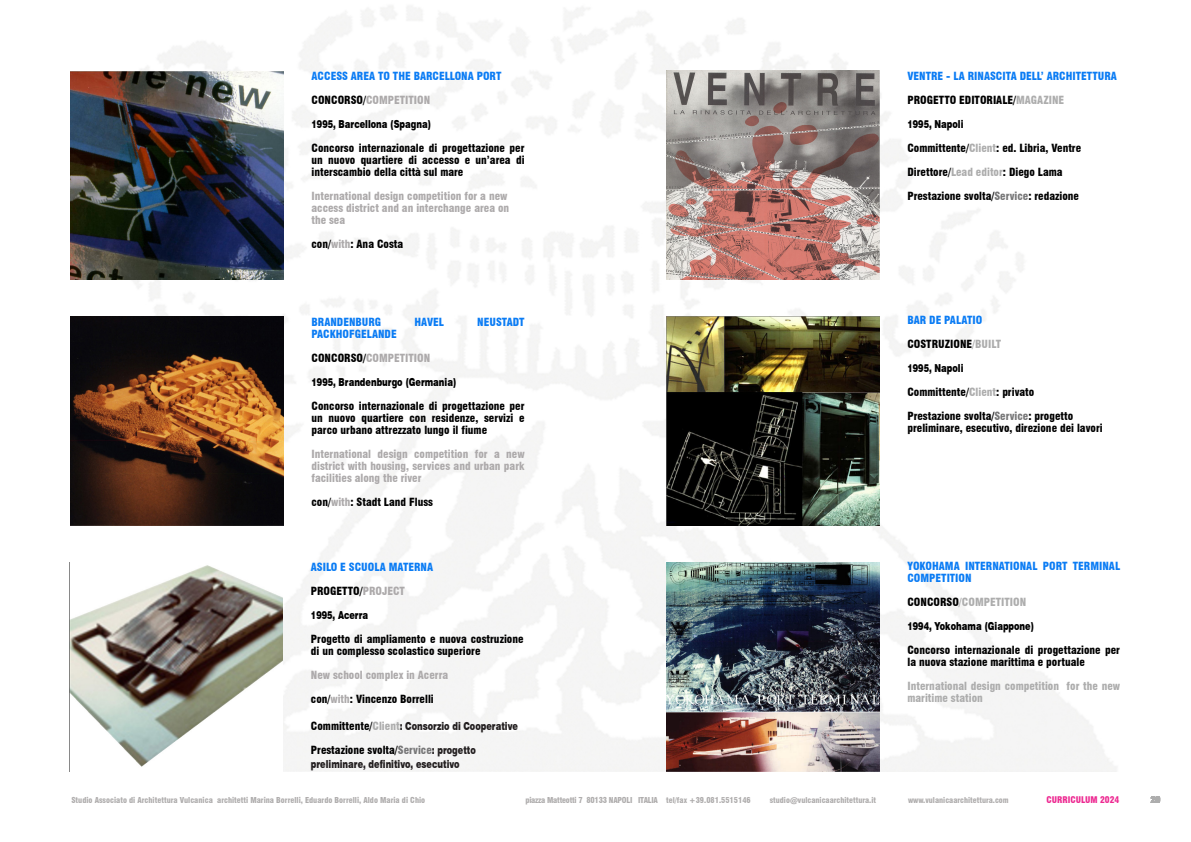
<style>
.page{position:relative;width:1191px;height:842px;background:#fff}
.page>*{position:absolute;margin:0;border:0;box-sizing:border-box;transform-origin:0 0}
.t1{font:900 condensed 11px/12px "Swiss 721 BT";color:#000}
.t2{font:900 condensed 11px/12px "Swiss 721 BT";color:#adaaab}
.t3{font:900 condensed 11px/12px "Swiss 721 BT";color:#0b7cf4}
.t4{font:900 11px/14.4px "Swiss 721 BT";color:#231f20;scale:.75 1}
.t5{font:900 11px "Swiss 721 BT";color:#000;scale:.75 1}
.t6{font:900 condensed 11px/12px "Swiss 721 BT";color:#adadad}
.t7{font:900 condensed 9px "Swiss 721 BT";color:#ed2991}
.t8{font:900 condensed 9px "Swiss 721 BT";color:#adadad}
.t9{font:900 condensed 8px "Swiss 721 BT";color:#afadad}
.t10{font:900 condensed 8px "Swiss 721 BT";letter-spacing:-.025em;color:#afadad}
.t11{font:900 condensed 7.9px "Swiss 721 BT";color:#afadad}
.s1{color:#000}
.s2{color:#adaaab}
.s3{font-stretch:condensed;color:#000}
.s4{font-stretch:condensed;color:#adadad}
.s5{font-stretch:condensed;color:#777778}
.s6{color:#adadad}
.s7{color:#777778}
.s8{font-size:7.9px}
</style>
<div class="page">
<img style="left:70px;top:6px;width:1046px;height:765px">
<img style="left:71px;top:72px;width:213px;height:208px">
<img style="left:71px;top:317px;width:213px;height:208px">
<img style="left:70px;top:563px;width:212px;height:208px">
<img style="left:666px;top:316px;width:213px;height:210px">
<img style="left:666px;top:563px;width:213px;height:208px">
<img style="left:666px;top:71px;width:213px;height:209px">
<p class="t3" style="left:311px;top:70px;width:191px">ACCESS AREA TO THE BARCELLONA PORT</p>
<p class="t2" style="left:311px;top:94px;width:120px"><span class="s1">CONCORSO/</span>COMPETITION</p>
<p class="t5" style="left:311px;top:117px;width:161px">1995, Barcellona (Spagna)</p>
<p class="t1" style="left:311px;top:142px;width:215px;text-align:justify">Concorso internazionale di progettazione per un nuovo quartiere di accesso e un’area di interscambio della città sul mare</p>
<p class="t2" style="left:311px;top:190px;width:199px">International design competition for a new access district and an interchange area on the sea</p>
<p class="t1" style="left:311px;top:238px;width:93px">con/<span class="s2">with</span>: Ana Costa</p>
<p class="t3" style="left:311px;top:316px;width:71px">BRANDENBURG</p>
<p class="t3" style="left:414px;top:316px;width:31px">HAVEL</p>
<p class="t3" style="left:477px;top:316px;width:49px">NEUSTADT</p>
<p class="t3" style="left:311px;top:328px;width:87px">PACKHOFGELANDE</p>
<p class="t2" style="left:311px;top:352px;width:120px"><span class="s1">CONCORSO/</span>COMPETITION</p>
<p class="t5" style="left:311px;top:375px;width:195px">1995, Brandenburgo (Germania)</p>
<p class="t1" style="left:311px;top:400px;width:215px;text-align:justify">Concorso internazionale di progettazione per un nuovo quartiere con residenze, servizi e parco urbano attrezzato lungo il fiume</p>
<p class="t2" style="left:311px;top:448px;width:214px;text-align:justify">International design competition for a new district with housing, services and urban park facilities along the river</p>
<p class="t1" style="left:311px;top:496px;width:123px">con/<span class="s2">with</span>: Stadt Land Fluss</p>
<p class="t3" style="left:311px;top:561px;width:124px">ASILO E SCUOLA MATERNA</p>
<p class="t1" style="left:311px;top:585px;width:96px">PROGETTO/<span class="s2">PROJECT</span></p>
<p class="t5" style="left:311px;top:608px;width:78px">1995, Acerra</p>
<p class="t1" style="left:311px;top:633px;width:214px">Progetto di ampliamento e nuova costruzione di un complesso scolastico superiore</p>
<p class="t2" style="left:311px;top:669px;width:139px">New school complex in Acerra</p>
<p class="t1" style="left:311px;top:693px;width:124px">con/<span class="s2">with</span>: Vincenzo Borrelli</p>
<p class="t4" style="left:311px;top:718px;width:277px"><span class="s3">Committente/</span><span class="s4">Client</span>: Consorzio di Cooperative</p>
<p class="t4" style="left:311px;top:742px;width:221px"><span class="s3">Prestazione svolta/</span><span class="s5">Service</span>: progetto preliminare, definitivo, esecutivo</p>
<p class="t3" style="left:907px;top:70px;width:211px">VENTRE - LA RINASCITA DELL’ ARCHITETTURA</p>
<p class="t1" style="left:907px;top:94px;width:158px">PROGETTO EDITORIALE/<span class="s6">MAGAZINE</span></p>
<p class="t5" style="left:907px;top:117px;width:76px">1995, Napoli</p>
<p class="t1" style="left:907px;top:142px;width:175px">Committente/<span class="s6">Client</span>: ed. Libria, Ventre</p>
<p class="t1" style="left:907px;top:166px;width:157px">Direttore/<span class="s6">Lead editor</span>: Diego Lama</p>
<p class="t1" style="left:907px;top:190px;width:173px">Prestazione svolta/<span class="s7">Service</span>: redazione</p>
<p class="t3" style="left:907px;top:314px;width:76px">BAR DE PALATIO</p>
<p class="t1" style="left:907px;top:338px;width:95px">COSTRUZIONE<span class="s6">/BUILT</span></p>
<p class="t5" style="left:907px;top:362px;width:76px">1995, Napoli</p>
<p class="t1" style="left:907px;top:386px;width:128px">Committente/<span class="s6">Client</span>: privato</p>
<p class="t1" style="left:907px;top:410px;width:197px">Prestazione svolta/<span class="s7">Service</span>: progetto preliminare, esecutivo, direzione dei lavori</p>
<p class="t3" style="left:907px;top:560px;width:214px">YOKOHAMA INTERNATIONAL PORT TERMINAL<br>COMPETITION</p>
<p class="t6" style="left:907px;top:596px;width:120px"><span class="s1">CONCORSO</span>/COMPETITION</p>
<p class="t5" style="left:907px;top:620px;width:170px">1994, Yokohama (Giappone)</p>
<p class="t1" style="left:907px;top:644px;width:214px">Concorso internazionale di progettazione per la nuova stazione marittima e portuale</p>
<p class="t6" style="left:907px;top:680px;width:214px">International design competition for the new maritime station</p>
<p class="t9" style="left:71px;top:795px;width:355px">Studio Associato di Architettura Vulcanica architetti Marina Borrelli, Eduardo Borrelli, Aldo Maria di Chio</p>
<p class="t10" style="left:525px;top:795px;width:227px">piazza Matteotti 7 80133 NAPOLI ITALIA <span class="s8">tel/fax +39.081.5515146</span></p>
<p class="t11" style="left:769px;top:795px;width:108px">studio@vulcanicaarchitettura.it</p>
<p class="t11" style="left:908px;top:795px;width:102px">www.vulanicaarchitettura.com</p>
<p class="t7" style="left:1046px;top:794px;width:74px">CURRICULUM 2024</p>
<p class="t8" style="left:1150px;top:794px;width:11px">20</p>
</div>
